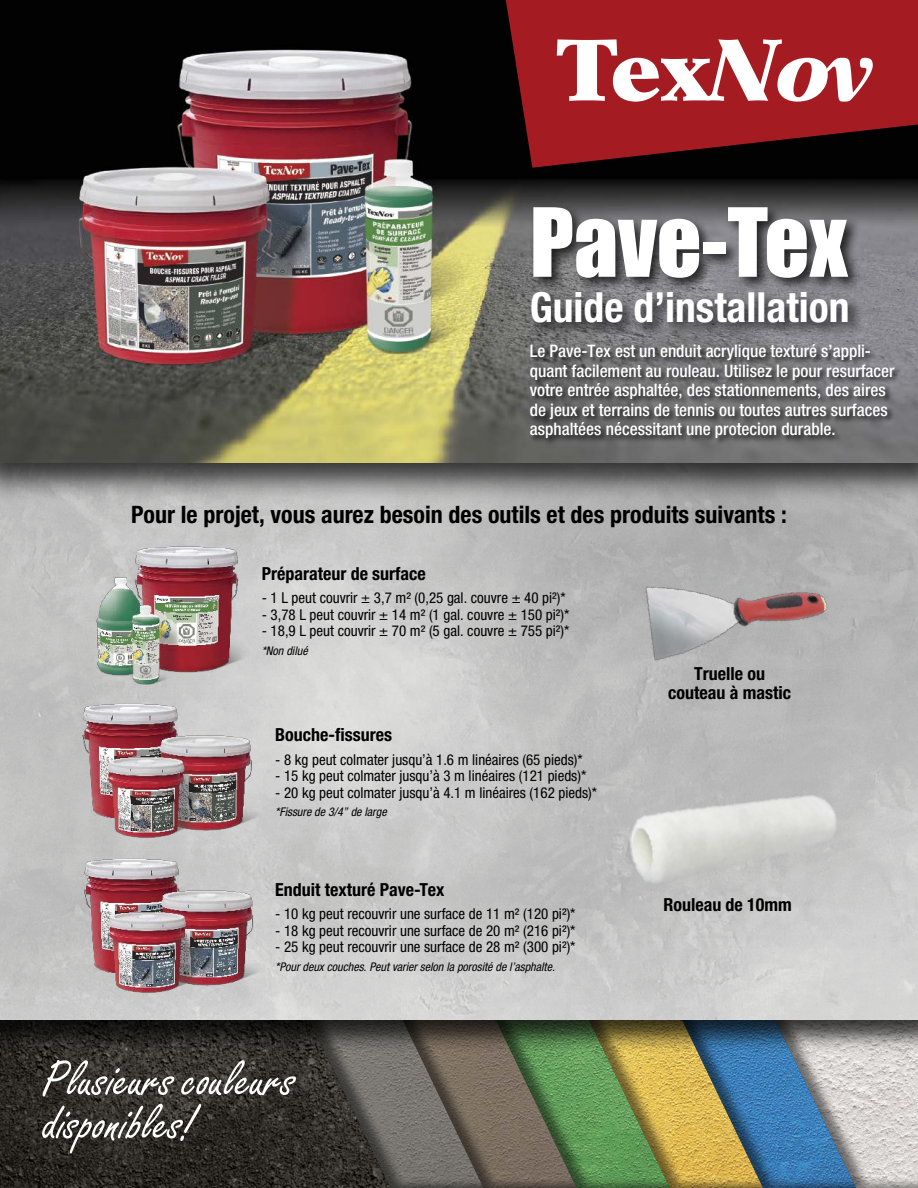
<style>
.page{position:relative;width:918px;height:1188px;background:#fff}
.page>*{position:absolute;margin:0;border:0;box-sizing:border-box;transform-origin:0 0}
.t1{font:87.9px "Impact";color:#fff}
.t2{font:51.75px/43.5px "Freestyle Script";color:#fff}
.t3{font:700 condensed 41.55px "Helvetica Neue";color:#fff}
.t4{font:700 condensed 24px "Helvetica Neue";color:#000}
.Etape_Titre{font:700 condensed 18px/19.5px "Helvetica Neue";color:#000;text-align:center}
.t5{font:500 condensed 17.25px/19.5px "Helvetica Neue";color:#fff}
.Etapes_Texte{font:condensed 15px "Helvetica Neue";color:#000}
.Etapes_Texte-2{font:italic condensed 12px "Helvetica Neue";color:#000}
</style>
<div class="page">
<img style="left:0;top:1054px;width:224px;height:134px">
<div style="left:224px;top:843px;width:345px;height:345px;background:#000;opacity:.5"></div>
<div style="left:316px;top:843px;width:342px;height:345px;background:#000;opacity:.5"></div>
<div style="left:410px;top:843px;width:339px;height:345px;background:#000;opacity:.5"></div>
<div style="left:503px;top:843px;width:339px;height:345px;background:#000;opacity:.5"></div>
<div style="left:596px;top:843px;width:322px;height:345px;background:#000;opacity:.5"></div>
<div style="left:689px;top:843px;width:229px;height:345px;background:#000;opacity:.5"></div>
<div style="left:0;top:457px;width:918px;height:597px;background:#000;opacity:.75"></div>
<img style="left:0;top:503px;width:918px;height:517px">
<img style="left:75px;top:696px;width:207px;height:147px">
<img style="left:83px;top:536px;width:180px;height:159px">
<img style="left:53px;top:851px;width:219px;height:148px">
<img style="left:629px;top:563px;width:211px;height:107px">
<img style="left:612px;top:782px;width:242px;height:111px">
<div style="left:0;top:0;width:918px;height:503px;background:#000;opacity:.75"></div>
<img style="left:0;top:0;width:918px;height:462px">
<svg style="left:506px;top:0;width:412px;height:168px;background:#7f151a"></svg>
<svg style="left:557px;top:39px;width:316px;height:63px"></svg>
<div style="left:527px;top:203px;width:336px;height:134px;background:#000;opacity:.75"></div>
<div style="left:529px;top:343px;width:373px;height:103px;background:#000;opacity:.75"></div>
<p class="t1" style="left:530px;top:188px;width:319px">Pave-Tex</p>
<p class="t3" style="left:530px;top:282px;width:321px">Guide d’installation</p>
<p class="t5" style="left:530px;top:341px;width:366px">Le Pave-Tex est un enduit acrylique texturé s’appli&shy;quant facilement au rouleau. Utilisez le pour resurfacer votre entrée asphaltée, des stationnements, des aires de jeux et terrains de tennis ou toutes autres surfaces asphaltées nécessitant une protecion durable.</p>
<p class="t4" style="left:131px;top:500px;width:657px">Pour le projet, vous aurez besoin des outils et des produits suivants :</p>
<p class="Etape_Titre" style="left:262px;top:564px;width:166px">Préparateur de surface</p>
<p class="Etapes_Texte" style="left:262px;top:589px;width:306px">- 1 L peut couvrir ± 3,7 m² (0,25 gal. couvre ± 40 pi²)*</p>
<p class="Etapes_Texte" style="left:262px;top:606px;width:309px">- 3,78 L peut couvrir ± 14 m² (1 gal. couvre ± 150 pi²)*</p>
<p class="Etapes_Texte" style="left:262px;top:622px;width:309px">- 18,9 L peut couvrir ± 70 m² (5 gal. couvre ± 755 pi²)*</p>
<p class="Etapes_Texte-2" style="left:262px;top:644px;width:47px">*Non dilué</p>
<p class="Etape_Titre" style="left:275px;top:725px;width:118px">Bouche-fissures</p>
<p class="Etapes_Texte" style="left:275px;top:751px;width:309px">- 8 kg peut colmater jusqu’à 1.6 m linéaires (65 pieds)*</p>
<p class="Etapes_Texte" style="left:275px;top:767px;width:313px">- 15 kg peut colmater jusqu’à 3 m linéaires (121 pieds)*</p>
<p class="Etapes_Texte" style="left:275px;top:784px;width:323px">- 20 kg peut colmater jusqu’à 4.1 m linéaires (162 pieds)*</p>
<p class="Etapes_Texte-2" style="left:275px;top:805px;width:113px">*Fissure de 3/4” de large</p>
<p class="Etape_Titre" style="left:275px;top:880px;width:171px">Enduit texturé Pave-Tex</p>
<p class="Etapes_Texte" style="left:275px;top:905px;width:302px">- 10 kg peut recouvrir une surface de 11 m² (120 pi²)*</p>
<p class="Etapes_Texte" style="left:275px;top:922px;width:302px">- 18 kg peut recouvrir une surface de 20 m² (216 pi²)*</p>
<p class="Etapes_Texte" style="left:275px;top:938px;width:302px">- 25 kg peut recouvrir une surface de 28 m² (300 pi²)*</p>
<p class="Etapes_Texte-2" style="left:275px;top:960px;width:281px">*Pour deux couches. Peut varier selon la porosité de l’asphalte.</p>
<p class="t2" style="left:42px;top:1058px;width:254px">Plusieurs couleurs disponibles!</p>
<p class="Etape_Titre" style="left:668px;top:663px;width:124px">Truelle ou couteau à mastic</p>
<p class="Etape_Titre" style="left:663px;top:895px;width:130px">Rouleau de 10mm</p>
</div>
